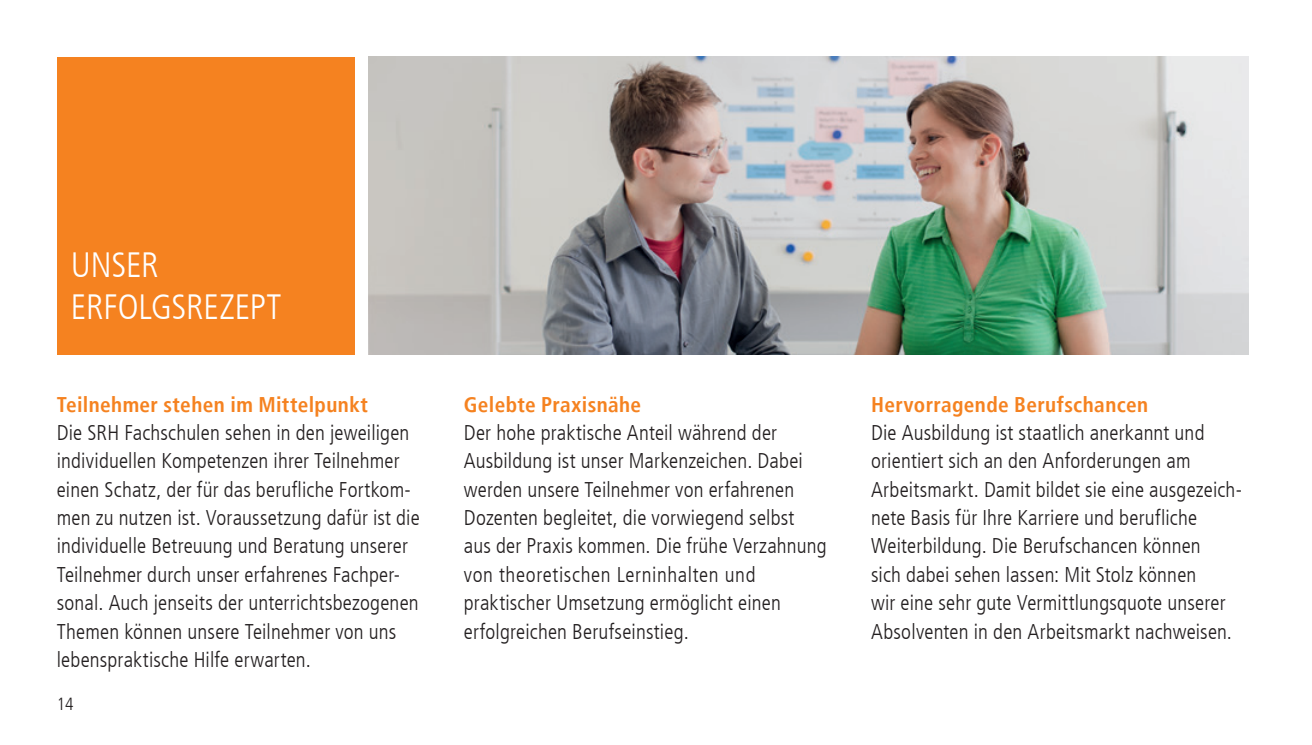
<style>
.page{position:relative;width:1312px;height:745px;background:#fff}
.page>*{position:absolute;margin:0;border:0;box-sizing:border-box;transform-origin:0 0}
.t1{font:300 condensed 35px/42.5px "Frutiger LT";letter-spacing:-.005em;color:#fff}
.t2{font:300 condensed 21.25px/28.2px "Frutiger LT";letter-spacing:.01em;color:#231f20}
.t3{font:700 condensed 21.25px "Frutiger LT";letter-spacing:.015em;color:#f58220}
.t4{font:300 condensed 17.5px "Frutiger LT";color:#231f20}
</style>
<div class="page">
<div style="left:57px;top:57px;width:297px;height:297px;background:#f58220"></div>
<img style="left:369px;top:57px;width:878px;height:297px">
<h1 class="t1" style="left:71px;top:244px;width:212px">UNSER<br>ERFOLGSREZEPT</h1>
<p class="t3" style="left:57px;top:391px;width:313px">Teilnehmer stehen im Mittelpunkt</p>
<p class="t2" style="left:57px;top:418px;width:364px">Die SRH Fachschulen sehen in den jeweiligen individuellen Kompetenzen ihrer Teilnehmer einen Schatz, der für das berufliche Fortkom&shy;men zu nutzen ist. Voraussetzung dafür ist die individuelle Betreuung und Beratung unserer Teilnehmer durch unser erfahrenes Fachper&shy;sonal. Auch jenseits der unterrichtsbezogenen Themen können unsere Teilnehmer von uns lebenspraktische Hilfe erwarten.</p>
<p class="t4" style="left:57px;top:693px;width:18px">14</p>
<p class="t3" style="left:464px;top:391px;width:179px">Gelebte Praxisnähe</p>
<p class="t2" style="left:464px;top:418px;width:364px">Der hohe praktische Anteil während der Ausbildung ist unser Markenzeichen. Dabei werden unsere Teilnehmer von erfahrenen Dozenten begleitet, die vorwiegend selbst aus der Praxis kommen. Die frühe Verzahnung von theoretischen Lerninhalten und praktischer Umsetzung ermöglicht einen erfolgreichen Berufseinstieg.</p>
<p class="t3" style="left:870px;top:391px;width:278px">Hervorragende Berufschancen</p>
<p class="t2" style="left:870px;top:418px;width:372px">Die Ausbildung ist staatlich anerkannt und orientiert sich an den Anforderungen am Arbeitsmarkt. Damit bildet sie eine ausgezeich&shy;nete Basis für Ihre Karriere und berufliche Weiterbildung. Die Berufschancen können<br>sich dabei sehen lassen: Mit Stolz können<br>wir eine sehr gute Vermittlungsquote unserer Absolventen in den Arbeitsmarkt nachweisen.</p>
</div>
